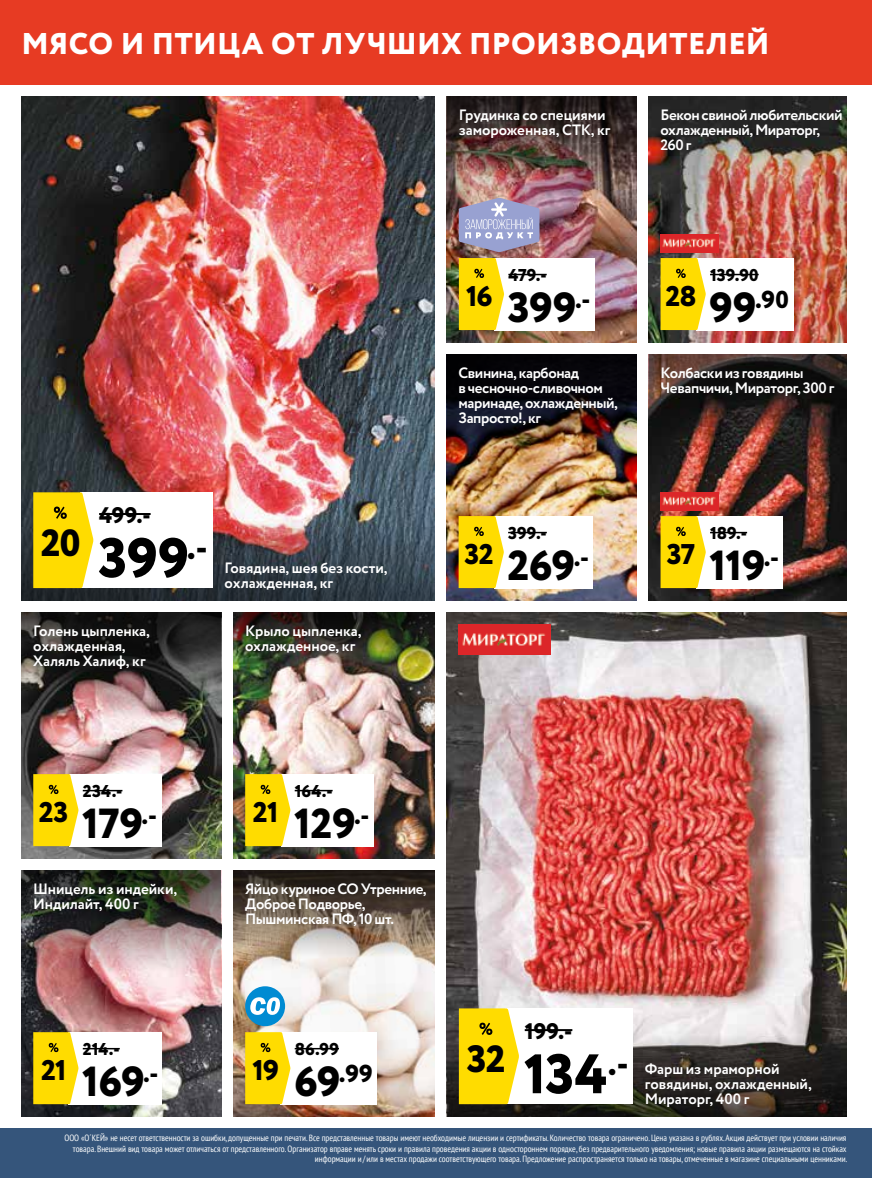
<style>
.page{position:relative;width:872px;height:1178px;background:#fff}
.page>*{position:absolute;margin:0;border:0;box-sizing:border-box;transform-origin:0 0}
.t1{font:800 55.5px "Circe";letter-spacing:-.005em;color:#000}
.t2{font:800 42px "Circe";letter-spacing:-.01em;color:#000}
.t3{font:800 37.95px "Circe";color:#000}
.t4{font:800 30px "Circe";letter-spacing:.015em;color:#fff}
.t5{font:800 28.5px "Circe";letter-spacing:-.02em;color:#000}
.t6{font:800 24.45px "Circe";color:#000}
.t7{font:800 22.5px "Circe";letter-spacing:.005em;color:#000}
.t8{font:800 17.1px "Circe";color:#000}
.t9{font:700 15px/15px "Circe";letter-spacing:-.02em;color:#fff}
.t10{font:condensed 9px/10.5px "PT Sans";color:#fff;text-align:right}
.s1{font-size:42px}
</style>
<div class="page">
<img style="left:648px;top:450px;width:198px;height:150px">
<img style="left:233px;top:672px;width:202px;height:186px">
<img style="left:233px;top:972px;width:202px;height:144px">
<img style="left:21px;top:990px;width:200px;height:126px">
<img style="left:21px;top:96px;width:414px;height:408px">
<img style="left:447px;top:450px;width:189px;height:150px">
<img style="left:648px;top:96px;width:198px;height:246px">
<img style="left:447px;top:612px;width:399px;height:408px">
<img style="left:447px;top:192px;width:189px;height:150px">
<img style="left:446px;top:96px;width:190px;height:96px">
<img style="left:447px;top:354px;width:189px;height:96px">
<img style="left:648px;top:354px;width:198px;height:96px">
<img style="left:661px;top:234px;width:58px;height:18px">
<img style="left:21px;top:705px;width:200px;height:153px">
<svg style="left:21px;top:612px;width:200px;height:93px;background:#373130"></svg>
<img style="left:21px;top:870px;width:200px;height:120px">
<svg style="left:233px;top:870px;width:202px;height:102px;background:#817569"></svg>
<img style="left:459px;top:624px;width:92px;height:30px">
<img style="left:21px;top:504px;width:414px;height:96px">
<img style="left:660px;top:492px;width:58px;height:18px">
<img style="left:233px;top:612px;width:202px;height:60px">
<svg style="left:447px;top:1020px;width:399px;height:96px;background:#4c4844"></svg>
<div style="left:0;top:1128px;width:872px;height:50px;background:#35557b"></div>
<div style="left:494px;top:258px;width:100px;height:72px;background:#fff"></div>
<hr style="left:508px;top:274px;width:39px;height:1px;background:#000">
<svg style="left:459px;top:258px;width:45px;height:72px;background:#fbdc17"></svg>
<div style="left:696px;top:258px;width:97px;height:72px;background:#fff"></div>
<hr style="left:710px;top:274px;width:48px;height:1px;background:#000">
<svg style="left:660px;top:258px;width:46px;height:72px;background:#f9da19"></svg>
<div style="left:494px;top:516px;width:99px;height:72px;background:#fff"></div>
<hr style="left:508px;top:532px;width:39px;height:1px;background:#000">
<svg style="left:458px;top:516px;width:46px;height:72px;background:#f9da18"></svg>
<div style="left:696px;top:516px;width:86px;height:72px;background:#fff"></div>
<hr style="left:710px;top:532px;width:37px;height:1px;background:#000">
<svg style="left:660px;top:516px;width:46px;height:72px;background:#f9da18"></svg>
<div style="left:69px;top:1032px;width:93px;height:72px;background:#fff"></div>
<hr style="left:83px;top:1048px;width:37px;height:1px;background:#000">
<svg style="left:33px;top:1032px;width:45px;height:72px;background:#f9da15"></svg>
<div style="left:69px;top:774px;width:92px;height:72px;background:#fff"></div>
<hr style="left:83px;top:790px;width:39px;height:1px;background:#000">
<svg style="left:33px;top:774px;width:45px;height:72px;background:#fada15"></svg>
<div style="left:280px;top:1032px;width:97px;height:72px;background:#fff"></div>
<hr style="left:295px;top:1048px;width:44px;height:1px;background:#000">
<svg style="left:245px;top:1032px;width:45px;height:72px;background:#fbdb16"></svg>
<div style="left:280px;top:774px;width:93px;height:72px;background:#fff"></div>
<hr style="left:295px;top:790px;width:38px;height:1px;background:#000">
<svg style="left:245px;top:774px;width:45px;height:72px;background:#fadb15"></svg>
<div style="left:506px;top:1008px;width:127px;height:96px;background:#fff"></div>
<hr style="left:525px;top:1029px;width:47px;height:2px;background:#000">
<svg style="left:459px;top:1008px;width:60px;height:96px;background:#fbdc18"></svg>
<div style="left:245px;top:986px;width:40px;height:40px;background:#008bd2;border-radius:50%"></div>
<svg style="left:250px;top:997px;width:30px;height:18px"></svg>
<div style="left:80px;top:492px;width:133px;height:96px;background:#fff"></div>
<hr style="left:99px;top:513px;width:52px;height:2px;background:#000">
<svg style="left:33px;top:492px;width:60px;height:96px;background:#fada16"></svg>
<svg style="left:459px;top:198px;width:80px;height:54px;background:#a4a2c3"></svg>
<div style="left:0;top:0;width:872px;height:84px;background:#e73b23"></div>
<h3 class="t4" style="left:21px;top:23px;width:749px">МЯСО И ПТИЦА ОТ ЛУЧШИХ ПРОИЗВОДИТЕЛЕЙ</h3>
<h3 class="t9" style="left:459px;top:108px;width:153px">Грудинка со специями замороженная, СТК, кг</h3>
<h3 class="t9" style="left:660px;top:108px;width:184px">Бекон свиной любительский охлажденный, Мираторг,<br>260 г</h3>
<h3 class="t8" style="left:508px;top:264px;width:40px">479.-</h3>
<h3 class="t8" style="left:710px;top:264px;width:50px">139.90</h3>
<h3 class="t5" style="left:466px;top:277px;width:28px">16</h3>
<h2 class="t2" style="left:508px;top:279px;width:84px">399<sup>.-</sup></h2>
<h3 class="t5" style="left:665px;top:277px;width:33px">28</h3>
<h3 class="t6" style="left:709px;top:283px;width:81px"><span class="s1">99</span>.90</h3>
<h3 class="t9" style="left:458px;top:366px;width:161px">Свинина, карбонад<br>в чесночно-сливочном маринаде, охлажденный,<br>Запросто!, кг</h3>
<h3 class="t9" style="left:660px;top:366px;width:175px">Колбаски из говядины<br>Чевапчичи, Мираторг, 300 г</h3>
<h3 class="t7" style="left:99px;top:500px;width:53px">499.-</h3>
<h3 class="t3" style="left:41px;top:517px;width:41px">20</h3>
<h1 class="t1" style="left:98px;top:520px;width:111px">399<sup>.-</sup></h1>
<h3 class="t9" style="left:225px;top:561px;width:164px">Говядина, шея без кости, охлажденная, кг</h3>
<h3 class="t5" style="left:464px;top:535px;width:31px">32</h3>
<h3 class="t8" style="left:508px;top:522px;width:40px">399.-</h3>
<h2 class="t2" style="left:507px;top:537px;width:83px">269<sup>.-</sup></h2>
<h3 class="t5" style="left:666px;top:535px;width:30px">37</h3>
<h3 class="t8" style="left:710px;top:522px;width:39px">189.-</h3>
<h2 class="t2" style="left:709px;top:537px;width:71px">119<sup>.-</sup></h2>
<h3 class="t9" style="left:33px;top:624px;width:118px">Голень цыпленка, охлажденная,<br>Халяль Халиф, кг</h3>
<h3 class="t9" style="left:245px;top:624px;width:118px">Крыло цыпленка, охлажденное, кг</h3>
<h3 class="t8" style="left:83px;top:780px;width:41px">234.-</h3>
<h3 class="t8" style="left:295px;top:780px;width:39px">164.-</h3>
<h3 class="t5" style="left:39px;top:793px;width:31px">23</h3>
<h2 class="t2" style="left:82px;top:795px;width:76px">179<sup>.-</sup></h2>
<h3 class="t5" style="left:253px;top:793px;width:27px">21</h3>
<h2 class="t2" style="left:294px;top:795px;width:77px">129<sup>.-</sup></h2>
<h3 class="t9" style="left:33px;top:882px;width:145px">Шницель из индейки,<br>Индилайт, 400 г</h3>
<h3 class="t9" style="left:245px;top:882px;width:183px">Яйцо куриное СО Утренние,<br>Доброе Подворье,<br>Пышминская ПФ, 10 шт.</h3>
<h3 class="t7" style="left:525px;top:1016px;width:49px">199.-</h3>
<h3 class="t5" style="left:41px;top:1051px;width:27px">21</h3>
<h3 class="t8" style="left:83px;top:1038px;width:38px">214.-</h3>
<h2 class="t2" style="left:82px;top:1053px;width:78px">169<sup>.-</sup></h2>
<h3 class="t5" style="left:252px;top:1051px;width:28px">19</h3>
<h3 class="t8" style="left:295px;top:1038px;width:46px">86.99</h3>
<h3 class="t6" style="left:294px;top:1057px;width:80px"><span class="s1">69</span>.99</h3>
<h3 class="t3" style="left:467px;top:1033px;width:40px">32</h3>
<h1 class="t1" style="left:524px;top:1036px;width:106px">134<sup>.-</sup></h1>
<h3 class="t9" style="left:645px;top:1062px;width:168px">Фарш из мраморной говядины, охлажденный,<br>Мираторг, 400 г</h3>
<p class="t10" style="left:64px;top:1132px;width:784px">ООО «О´КЕЙ» не несет ответственности за ошибки, допущенные при печати. Все представленные товары имеют необходимые лицензии и сертификаты. Количество товара ограничено. Цена указана в рублях. Акция действует при условии наличия товара. Внешний вид товара может отличаться от представленного. Организатор вправе менять сроки и правила проведения акции в одностороннем порядке, без предварительного уведомления; новые правила акции размещаются на стойках информации и / или в местах продажи соответствующего товара. Предложение распространяется только на товары, отмеченные в магазине специальными ценниками.</p>
</div>
